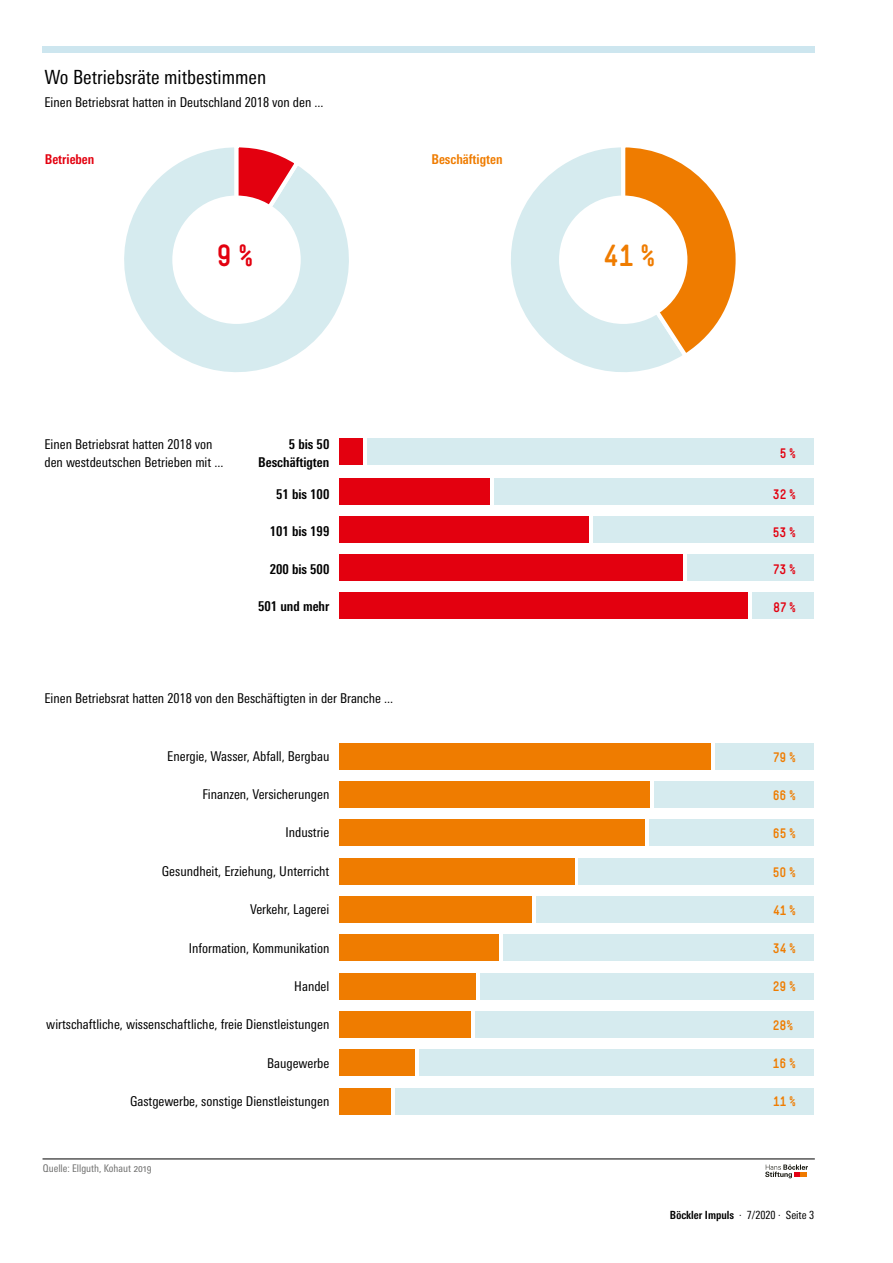
<style>
.page{position:relative;width:893px;height:1263px;background:#fff}
.page>*{position:absolute;margin:0;border:0;box-sizing:border-box;transform-origin:0 0}
.t1{font:30px "Simple HBS";color:#ef7c00}
.t2{font:30px "Simple HBS";color:#e3000f}
.t3{font:condensed 19.5px "Univers Next Pro";color:#000}
.t4{font:condensed 13.5px/18px "Univers Next Pro";color:#000}
.t5{font:700 condensed 13.5px/18px "Univers Next Pro";color:#000;text-align:right}
.t6{font:13.5px "Simple HBS";letter-spacing:-.005em;color:#ef7c00}
.t7{font:13.5px "Simple HBS";letter-spacing:-.005em;color:#e3000f}
.t8{font:700 condensed 13.5px "Univers Next Pro";color:#ef7c00}
.t9{font:700 condensed 13.5px "Univers Next Pro";color:#e3000f}
.t10{font:condensed 11.25px "Univers Next Pro";color:#000}
.t11{font:condensed 10.5px "Univers Next Pro";color:#6f6f6e}
.s1{font-weight:700}
</style>
<div class="page">
<svg style="left:511px;top:147px;width:160px;height:225px"></svg>
<svg style="left:618px;top:147px;width:118px;height:214px"></svg>
<svg style="left:124px;top:147px;width:225px;height:225px"></svg>
<svg style="left:231px;top:147px;width:72px;height:118px"></svg>
<div style="left:559px;top:196px;width:128px;height:128px;background:#fff;border-radius:50%"></div>
<div style="left:172px;top:196px;width:129px;height:128px;background:#fff;border-radius:50%"></div>
<div style="left:367px;top:438px;width:447px;height:27px;background:#d6ebef"></div>
<div style="left:339px;top:438px;width:24px;height:27px;background:#e3000f"></div>
<div style="left:494px;top:478px;width:320px;height:27px;background:#d6ebef"></div>
<div style="left:339px;top:478px;width:150px;height:27px;background:#e3000f"></div>
<div style="left:593px;top:516px;width:221px;height:27px;background:#d6ebef"></div>
<div style="left:339px;top:516px;width:249px;height:27px;background:#e3000f"></div>
<div style="left:687px;top:554px;width:127px;height:27px;background:#d6ebef"></div>
<div style="left:339px;top:554px;width:343px;height:27px;background:#e3000f"></div>
<div style="left:752px;top:592px;width:62px;height:27px;background:#d6ebef"></div>
<div style="left:339px;top:592px;width:409px;height:27px;background:#e3000f"></div>
<div style="left:715px;top:743px;width:99px;height:27px;background:#d6ebef"></div>
<div style="left:339px;top:743px;width:371px;height:27px;background:#ef7c00"></div>
<div style="left:654px;top:781px;width:160px;height:27px;background:#d6ebef"></div>
<div style="left:339px;top:781px;width:310px;height:27px;background:#ef7c00"></div>
<div style="left:649px;top:819px;width:165px;height:27px;background:#d6ebef"></div>
<div style="left:339px;top:819px;width:306px;height:27px;background:#ef7c00"></div>
<div style="left:579px;top:858px;width:235px;height:26px;background:#d6ebef"></div>
<div style="left:339px;top:858px;width:235px;height:26px;background:#ef7c00"></div>
<div style="left:536px;top:896px;width:278px;height:27px;background:#d6ebef"></div>
<div style="left:339px;top:896px;width:193px;height:27px;background:#ef7c00"></div>
<div style="left:503px;top:934px;width:311px;height:27px;background:#d6ebef"></div>
<div style="left:339px;top:934px;width:160px;height:27px;background:#ef7c00"></div>
<div style="left:480px;top:973px;width:334px;height:26px;background:#d6ebef"></div>
<div style="left:339px;top:973px;width:136px;height:26px;background:#ef7c00"></div>
<div style="left:475px;top:1011px;width:339px;height:27px;background:#d6ebef"></div>
<div style="left:339px;top:1011px;width:132px;height:27px;background:#ef7c00"></div>
<div style="left:419px;top:1049px;width:395px;height:27px;background:#d6ebef"></div>
<div style="left:339px;top:1049px;width:75px;height:27px;background:#ef7c00"></div>
<div style="left:395px;top:1087px;width:419px;height:27px;background:#d6ebef"></div>
<div style="left:339px;top:1087px;width:52px;height:27px;background:#ef7c00"></div>
<div style="left:43px;top:47px;width:772px;height:6px;background:#cde6ef"></div>
<svg style="left:765px;top:1164px;width:43px;height:14px"></svg>
<hr style="left:43px;top:1159px;width:772px;height:1px;background:#000">
<h2 class="t3" style="left:44px;top:66px;width:223px">Wo Betriebsräte mitbestimmen</h2>
<p class="t4" style="left:44px;top:93px;width:281px">Einen Betriebsrat hatten in Deutschland 2018 von den ...</p>
<p class="t9" style="left:45px;top:151px;width:51px">Betrieben</p>
<p class="t8" style="left:432px;top:151px;width:73px">Beschäftigten</p>
<h1 class="t2" style="left:216px;top:238px;width:39px">9 %</h1>
<h1 class="t1" style="left:603px;top:238px;width:54px">41 %</h1>
<p class="t4" style="left:44px;top:435px;width:181px">Einen Betriebsrat hatten 2018 von den westdeutschen Betrieben mit ...</p>
<p class="t5" style="left:258px;top:435px;width:73px">5 bis 50<br>Beschäftigten</p>
<p class="t7" style="left:780px;top:445px;width:18px">5 %</p>
<p class="t5" style="left:276px;top:485px;width:55px">51 bis 100</p>
<p class="t7" style="left:773px;top:487px;width:25px">32 %</p>
<p class="t5" style="left:270px;top:522px;width:61px">101 bis 199</p>
<p class="t7" style="left:773px;top:524px;width:25px">53 %</p>
<p class="t5" style="left:270px;top:560px;width:61px">200 bis 500</p>
<p class="t7" style="left:773px;top:562px;width:24px">73 %</p>
<p class="t5" style="left:258px;top:597px;width:73px">501 und mehr</p>
<p class="t7" style="left:773px;top:599px;width:25px">87 %</p>
<p class="t4" style="left:44px;top:689px;width:350px">Einen Betriebsrat hatten 2018 von den Beschäftigten in der Branche ...</p>
<p class="t4" style="left:167px;top:747px;width:164px">Energie, Wasser, Abfall, Bergbau</p>
<p class="t6" style="left:773px;top:749px;width:24px">79 %</p>
<p class="t4" style="left:202px;top:785px;width:128px">Finanzen, Versicherungen</p>
<p class="t6" style="left:773px;top:788px;width:25px">66 %</p>
<p class="t4" style="left:285px;top:823px;width:45px">Industrie</p>
<p class="t6" style="left:773px;top:826px;width:25px">65 %</p>
<p class="t4" style="left:162px;top:862px;width:169px">Gesundheit, Erziehung, Unterricht</p>
<p class="t6" style="left:773px;top:864px;width:25px">50 %</p>
<p class="t4" style="left:250px;top:900px;width:81px">Verkehr, Lagerei</p>
<p class="t6" style="left:773px;top:902px;width:25px">41 %</p>
<p class="t4" style="left:189px;top:939px;width:142px">Information, Kommunikation</p>
<p class="t6" style="left:773px;top:941px;width:25px">34 %</p>
<p class="t4" style="left:294px;top:977px;width:37px">Handel</p>
<p class="t6" style="left:773px;top:979px;width:25px">29 %</p>
<p class="t4" style="left:46px;top:1015px;width:285px">wirtschaftliche, wissenschaftliche, freie Dienstleistungen</p>
<p class="t6" style="left:773px;top:1017px;width:22px">28%</p>
<p class="t4" style="left:267px;top:1054px;width:64px">Baugewerbe</p>
<p class="t6" style="left:773px;top:1055px;width:25px">16 %</p>
<p class="t4" style="left:130px;top:1092px;width:201px">Gastgewerbe, sonstige Dienstleistungen</p>
<p class="t6" style="left:773px;top:1094px;width:24px">11 %</p>
<p class="t11" style="left:43px;top:1162px;width:110px">Quelle: Ellguth, Kohaut 2019</p>
<p class="t10" style="left:670px;top:1208px;width:146px"><span class="s1">Böckler Impuls</span> · 7/2020 · Seite 3</p>
</div>
